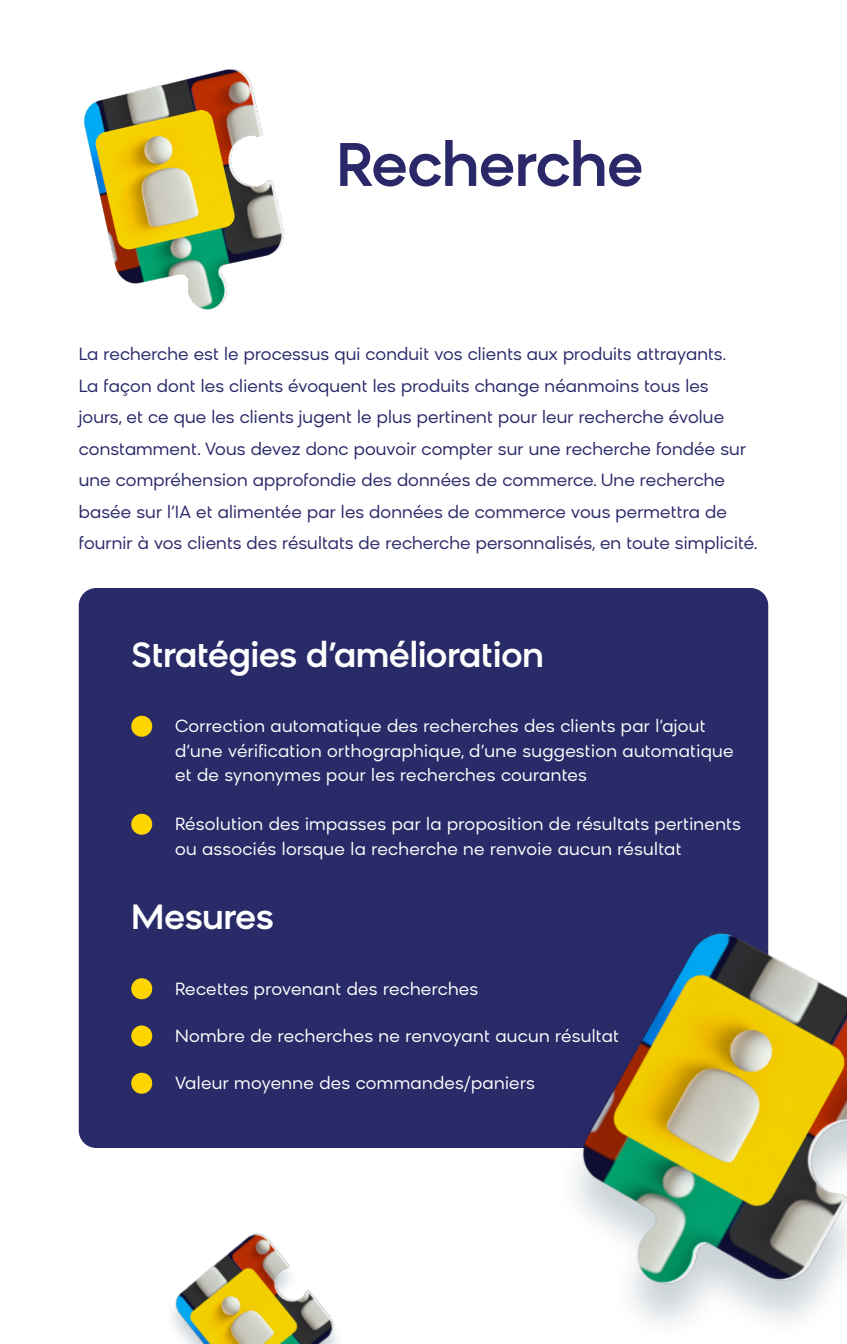
<style>
.page{position:relative;width:847px;height:1344px;background:#fff}
.page>*{position:absolute;margin:0;border:0;box-sizing:border-box;transform-origin:0 0}
.t1{font:500 61.25px "Bloomreach Sans";color:#2a2868}
.t2{font:500 35px "Bloomreach Sans";color:#fff}
.t3{font:17.5px/31.5px "Bloomreach Sans";letter-spacing:.01em;color:#2a2868}
.t4{font:17.5px/24.5px "Bloomreach Sans";letter-spacing:.02em;color:#fff}
</style>
<div class="page">
<img style="left:84px;top:69px;width:201px;height:241px">
<div style="left:79px;top:588px;width:689px;height:560px;background:#292a68;border-radius:18px"></div>
<div style="left:131px;top:716px;width:21px;height:21px;background:#ffd500;border-radius:50%"></div>
<div style="left:131px;top:978px;width:21px;height:21px;background:#ffd500;border-radius:50%"></div>
<div style="left:131px;top:1026px;width:21px;height:20px;background:#ffd500;border-radius:50%"></div>
<div style="left:131px;top:1073px;width:21px;height:21px;background:#ffd500;border-radius:50%"></div>
<div style="left:131px;top:814px;width:21px;height:21px;background:#ffd500;border-radius:50%"></div>
<img style="left:575px;top:875px;width:272px;height:448px">
<img style="left:172px;top:1233px;width:165px;height:111px">
<h1 class="t1" style="left:336px;top:127px;width:309px">Recherche</h1>
<p class="t3" style="left:79px;top:338px;width:680px">La recherche est le processus qui conduit vos clients aux produits attrayants.<br>La façon dont les clients évoquent les produits change néanmoins tous les<br>jours, et ce que les clients jugent le plus pertinent pour leur recherche évolue constamment. Vous devez donc pouvoir compter sur une recherche fondée sur une compréhension approfondie des données de commerce. Une recherche basée sur l’IA et alimentée par les données de commerce vous permettra de fournir à vos clients des résultats de recherche personnalisés, en toute simplicité.</p>
<h2 class="t2" style="left:131px;top:633px;width:414px">Stratégies d’amélioration</h2>
<p class="t4" style="left:175px;top:714px;width:560px">Correction automatique des recherches des clients par l’ajout d’une vérification orthographique, d’une suggestion automatique et de synonymes pour les recherches courantes</p>
<p class="t4" style="left:175px;top:812px;width:567px">Résolution des impasses par la proposition de résultats pertinents ou associés lorsque la recherche ne renvoie aucun résultat</p>
<h2 class="t2" style="left:131px;top:896px;width:144px">Mesures</h2>
<p class="t4" style="left:175px;top:976px;width:305px">Recettes provenant des recherches</p>
<p class="t4" style="left:175px;top:1024px;width:446px">Nombre de recherches ne renvoyant aucun résultat</p>
<p class="t4" style="left:175px;top:1071px;width:361px">Valeur moyenne des commandes/paniers</p>
</div>
